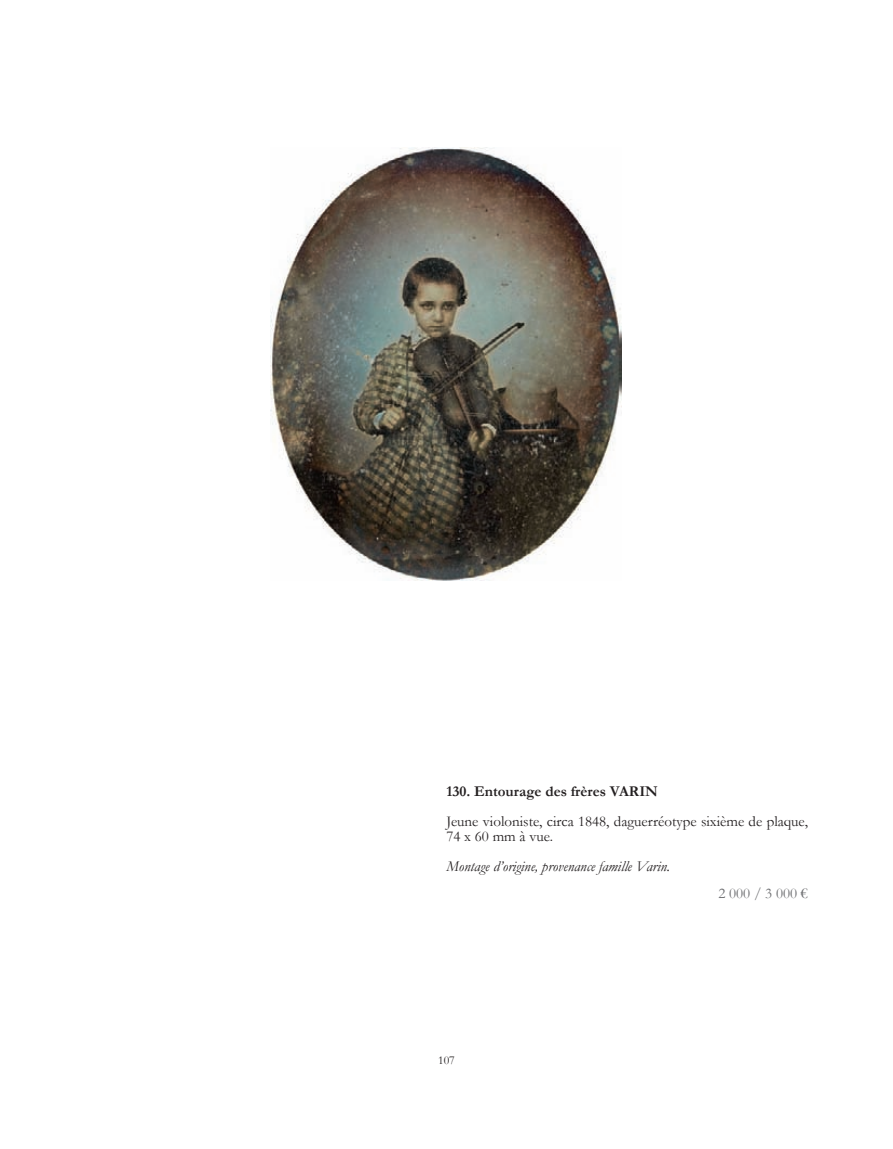
<style>
.page{position:relative;width:893px;height:1149px;background:#fff}
.page>*{position:absolute;margin:0;border:0;box-sizing:border-box;transform-origin:0 0}
.t1{font:15px/15px "Garamond";color:#231f20}
.t2{font:italic 15px "Garamond";color:#231f20}
.t3{font:700 15px "Garamond";color:#231f20}
.t4{font:15px "Garamond";color:#6c6d70}
.t5{font:12px "Garamond";color:#231f20}
</style>
<div class="page">
<img style="left:270px;top:147px;width:351px;height:433px">
<p class="t3" style="left:446px;top:781px;width:213px">130. Entourage des frères VARIN</p>
<p class="t1" style="left:446px;top:813px;width:363px">Jeune violoniste, circa 1848, daguerréotype sixième de plaque,<br>74 x 60 mm à vue.</p>
<p class="t2" style="left:446px;top:856px;width:225px">Montage d’origine, provenance famille Varin.</p>
<p class="t4" style="left:718px;top:883px;width:91px">2 000 / 3 000 €</p>
<p class="t5" style="left:438px;top:1052px;width:18px">107</p>
</div>
